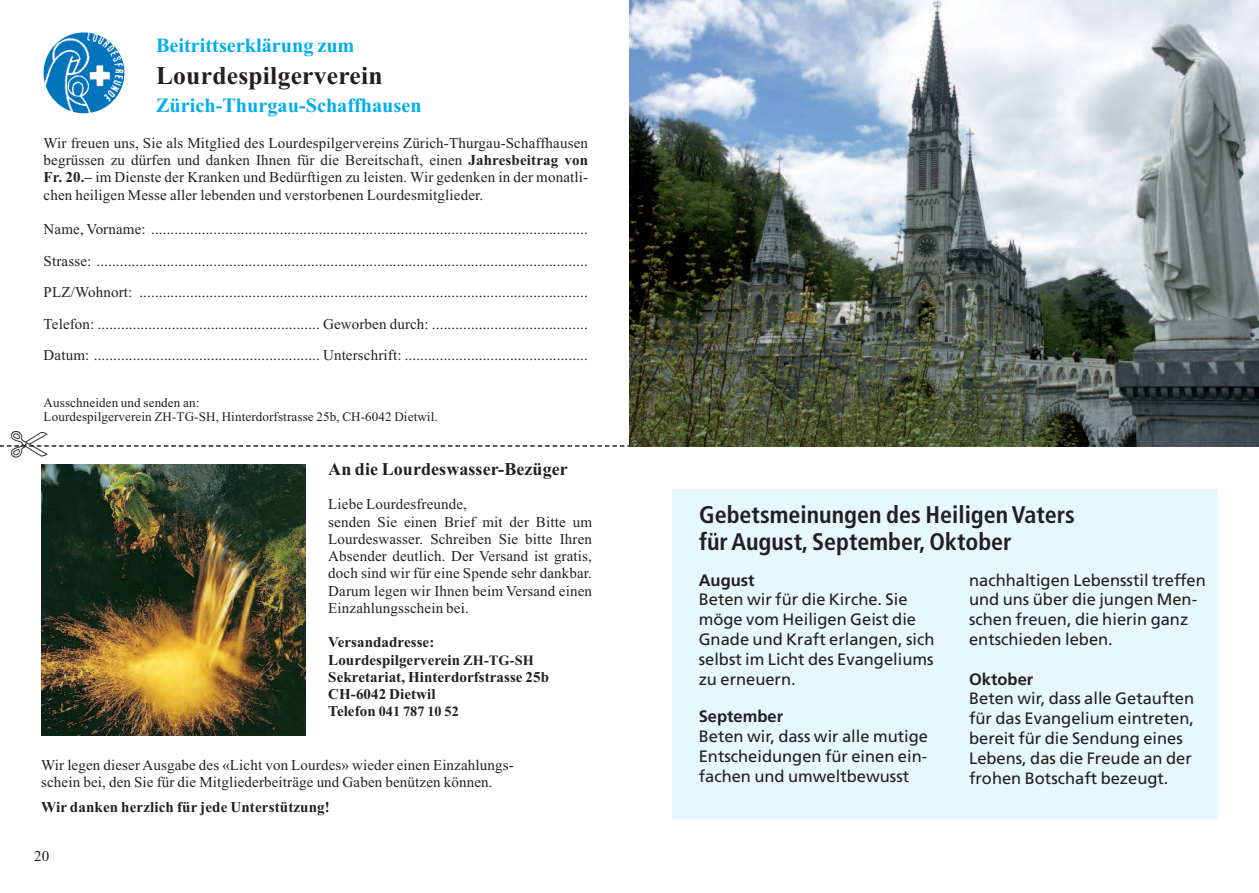
<style>
.page{position:relative;width:1259px;height:893px;background:#fff}
.page>*{position:absolute;margin:0;border:0;box-sizing:border-box;transform-origin:0 0}
.t1{font:700 25.5px "Times New Roman";letter-spacing:.01em;color:#231f20}
.t2{font:700 condensed 24px/27px "Frutiger";color:#231f20}
.t3{font:700 20.25px "Times New Roman";color:#00aeef}
.t4{font:700 18px "Times New Roman";letter-spacing:.005em;color:#231f20}
.t5{font:16.5px/19.8px "Frutiger";color:#231f20}
.t6{font:700 16.5px "Frutiger";color:#231f20}
.t7{font:15px/17.2px "Times New Roman";letter-spacing:.01em;color:#231f20;text-align:justify}
.t8{font:700 15px/17.2px "Times New Roman";letter-spacing:.005em;color:#231f20}
.t9{font:700 14.25px "Times New Roman";letter-spacing:.005em;color:#231f20}
.t10{font:13.05px/14.7px "Times New Roman";letter-spacing:.01em;color:#231f20}
.s1{font-weight:700}
.s2{font-size:14.25px}
.s3{font-size:15px}
</style>
<div class="page">
<img style="left:44px;top:32px;width:80px;height:81px;border-radius:50%">
<img style="left:41px;top:464px;width:265px;height:271px">
<div style="left:672px;top:489px;width:546px;height:329px;background:#e6f7fd"></div>
<img style="left:629px;top:0;width:630px;height:446px">
<svg style="left:0;top:431px;width:632px;height:16px"></svg>
<h3 class="t3" style="left:156px;top:33px;width:200px">Beitrittserklärung zum</h3>
<h1 class="t1" style="left:156px;top:60px;width:228px">Lourdespilgerverein</h1>
<h3 class="t3" style="left:156px;top:93px;width:267px">Zürich-Thurgau-Schaffhausen</h3>
<p class="t7" style="left:44px;top:134px;width:546px">Wir freuen uns, Sie als Mitglied des Lourdespilgervereins Zürich-Thurgau-Schaffhausen begrüssen zu dürfen und danken Ihnen für die Bereitschaft, einen <span class="s1">Jahresbeitrag von Fr. 20.–</span> im Dienste der Kranken und Bedürftigen zu leisten. Wir gedenken in der monatli&shy;chen heiligen Messe aller lebenden und verstorbenen Lourdesmitglieder.</p>
<p class="t7" style="left:44px;top:213px;width:546px;line-height:31.5px">Name, Vorname: ................................................................................................................<br>Strasse: ..............................................................................................................................<br>PLZ/Wohnort: ...................................................................................................................<br>Telefon: ......................................................... Geworben durch: ........................................<br>Datum: .......................................................... Unterschrift: ...............................................</p>
<p class="t10" style="left:44px;top:395px;width:396px">Ausschneiden und senden an:<br>Lourdespilgerverein ZH-TG-SH, Hinterdorfstrasse 25b, CH-6042 Dietwil.</p>
<p class="t4" style="left:328px;top:458px;width:241px">An die Lourdeswasser-Bezüger</p>
<p class="t7" style="left:328px;top:495px;width:265px;text-align:left">Liebe Lourdesfreunde,<br>senden Sie einen Brief mit der Bitte um Lourdeswasser. Schreiben Sie bitte Ihren Absender deutlich. Der Versand ist gratis, doch sind wir für eine Spende sehr dankbar.<br>Darum legen wir Ihnen beim Versand einen Einzahlungsschein bei.</p>
<p class="t8" style="left:328px;top:633px;width:222px">Versandadresse:<br>Lourdespilgerverein <span class="s2">ZH-TG-SH<br></span>Sekretariat, Hinterdorfstrasse 25b<br>CH-6042 Dietwil</p>
<p class="t9" style="left:328px;top:703px;width:132px"><span class="s3">Telefon</span> 041 787 10 52</p>
<p class="t7" style="left:41px;top:756px;width:474px">Wir legen dieser Ausgabe des «Licht von Lourdes» wieder einen Einzahlungs&shy;schein bei, den Sie für die Mitgliederbeiträge und Gaben benützen können.</p>
<p class="t8" style="left:41px;top:798px;width:290px">Wir danken herzlich für jede Unterstützung!</p>
<p class="t7" style="left:34px;top:847px;width:17px">20</p>
<h2 class="t2" style="left:699px;top:503px;width:377px">Gebetsmeinungen des HeiligenVaters fürAugust, September, Oktober</h2>
<p class="t6" style="left:699px;top:573px;width:57px">August</p>
<p class="t5" style="left:699px;top:591px;width:237px">Beten wir für die Kirche. Sie möge vom Heiligen Geist die<br>Gnade und Kraft erlangen, sich selbst im Licht des Evangeliums zu erneuern.</p>
<p class="t6" style="left:699px;top:710px;width:86px">September</p>
<p class="t5" style="left:699px;top:728px;width:231px;text-align:justify">Beten wir, dass wir alle mutige Entscheidungen für einen ein&shy;fachen und umweltbewusst</p>
<p class="t5" style="left:969px;top:571px;width:238px">nachhaltigen Lebensstil treffen und uns über die jungen Men&shy;schen freuen, die hierin ganz entschieden leben.</p>
<p class="t6" style="left:969px;top:672px;width:66px">Oktober</p>
<p class="t5" style="left:969px;top:690px;width:226px">Beten wir, dass alle Getauften für das Evangelium eintreten, bereit für die Sendung eines<br>Lebens, das die Freude an der frohen Botschaft bezeugt.</p>
</div>
